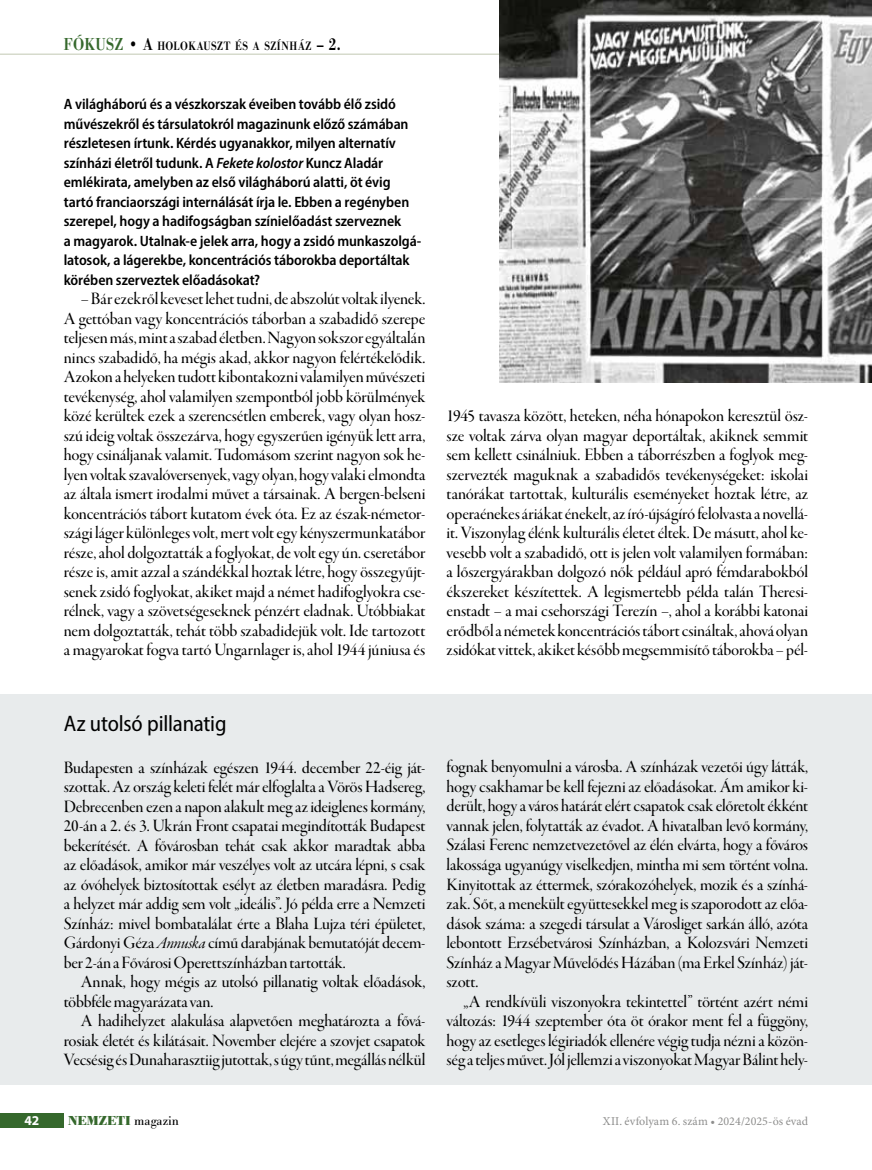
<style>
.page{position:relative;width:872px;height:1170px;background:#fff}
.page>*{position:absolute;margin:0;border:0;box-sizing:border-box;transform-origin:0 0}
.t1{font:semi-condensed 22.5px "Myriad Pro";letter-spacing:-.01em;color:#000}
.t2{font:18px/19.5px "Garamond Premr Pro Med Disp";letter-spacing:-.015em;color:#000;text-align:justify}
.t3{font:600 semi-condensed 15px/19.5px "Myriad Pro";letter-spacing:-.005em;color:#000}
.t4{font:700 13.5px "Bodoni URW";color:#35682c}
.t5{font:700 13.5px "Myriad Pro";color:#fff}
.t6{font:500 12.6px "Bodoni URW";letter-spacing:.045em;color:#000;scale:.85 1}
.t7{font:12px "Minion Pro";letter-spacing:.01em;color:#8e8e8d}
.s1{font-size:18px;color:#35682c}
.s2{font-size:18px}
.s3{font-style:italic}
.s4{font-family:"Garamond Premr Pro It Disp"}
.s5{font-weight:400;color:#000}
</style>
<div class="page">
<div style="left:0;top:1113px;width:64px;height:14px;background:#35682c"></div>
<hr style="left:0;top:54px;width:808px;height:1px;background:#c2c8b3">
<div style="left:0;top:694px;width:872px;height:390px;background:#e8ebec"></div>
<img style="left:500px;top:0;width:372px;height:382px">
<p class="t6" style="left:64px;top:38px;width:327px"><span class="s1">FÓKUSZ</span> <span class="s2">• A</span> HOLOKAUSZT ÉS A SZÍNHÁZ <span class="s2">– 2.</span></p>
<p class="t3" style="left:64px;top:94px;width:359px">A világháború és a vészkorszak éveiben tovább élő zsidó művészekről és társulatokról magazinunk előző számában részletesen írtunk. Kérdés ugyanakkor, milyen alternatív színházi életről tudunk. A <span class="s3">Fekete kolostor</span> Kuncz Aladár emlékirata, amelyben az első világháború alatti, öt évig tartó franciaországi internálását írja le. Ebben a regényben szerepel, hogy a hadifogságban színielőadást szerveznek<br>a magyarok. Utalnak-e jelek arra, hogy a zsidó munkaszolgá&shy;latosok, a lágerekbe, koncentrációs táborokba deportáltak körében szerveztek előadásokat?</p>
<p class="t2" style="left:64px;top:289px;width:363px;text-indent:17px">– Bár ezekről keveset lehet tudni, de abszolút voltak ilyenek.<br>A gettóban vagy koncentrációs táborban a szabadidő szerepe teljesen más, mint a szabad életben. Nagyon sokszor egyáltalán nincs szabadidő, ha mégis akad, akkor nagyon felértékelődik.<br>Azokon a helyeken tudott kibontakozni valamilyen művészeti tevékenység, ahol valamilyen szempontból jobb körülmények közé kerültek ezek a szerencsétlen emberek, vagy olyan hos - szú ideig voltak összezárva, hogy egyszerűen igényük lett arra, hogy csináljanak valamit. Tudomásom szerint nagyon sok he&shy;lyen voltak szavalóversenyek, vagy olyan, hogy valaki elmondta az általa ismert irodalmi művet a társainak. A bergen-belseni koncentrációs tábort kutatom évek óta. Ez az észak-németor&shy;szági láger különleges volt, mert volt egy kényszermunkatábor része, ahol dolgoztatták a foglyokat, de volt egy ún. cseretábor része is, amit azzal a szándékkal hoztak létre, hogy összegyűjt&shy;senek zsidó foglyokat, akiket majd a német hadifoglyokra cse&shy;rélnek, vagy a szövetségeseknek pénzért eladnak. Utóbbiakat nem dolgoztatták, tehát több szabadidejük volt. Ide tartozott a magyarokat fogva tartó Ungarnlager is, ahol 1944 júniusa és</p>
<p class="t2" style="left:446px;top:406px;width:363px">1945 tavasza között, heteken, néha hónapokon keresztül ös - sze voltak zárva olyan magyar deportáltak, akiknek semmit sem kellett csinálniuk. Ebben a táborrészben a foglyok meg&shy;szervezték maguknak a szabadidős tevékenységeket: iskolai tanórákat tartottak, kulturális eseményeket hoztak létre, az operaénekes áriákat énekelt, az író-újságíró felolvasta a novellá&shy;it. Viszonylag élénk kulturális életet éltek. De másutt, ahol ke&shy;vesebb volt a szabadidő, ott is jelen volt valamilyen formában: a lőszergyárakban dolgozó nők például apró fémdarabokból ékszereket készítettek. A legismertebb példa talán Theresi&shy;enstadt – a mai csehországi Terezín –, ahol a korábbi katonai erődből a németek koncentrációs tábort csináltak, ahová olyan zsidókat vittek, akiket később megsemmisítő táborokba – pél-</p>
<p class="t1" style="left:64px;top:709px;width:164px">Az utolsó pillanatig</p>
<p class="t2" style="left:64px;top:757px;width:363px">Budapesten a színházak egészen 1944. december 22-éig ját&shy;szottak. Az ország keleti felét már elfoglalta a Vörös Hadsereg, Debrecenben ezen a napon alakult meg az ideiglenes kormány, 20-án a 2. és 3. Ukrán Front csapatai megindították Budapest bekerítését. A fővárosban tehát csak akkor maradtak abba az előadások, amikor már veszélyes volt az utcára lépni, s csak az óvóhelyek biztosítottak esélyt az életben maradásra. Pedig a helyzet már addig sem volt „ideális”. Jó példa erre a Nemzeti Színház: mivel bombatalálat érte a Blaha Lujza téri épületet, Gárdonyi Géza <span class="s4">Annuska</span> című darabjának bemutatóját decem&shy;ber 2-án a Fővárosi Operettszínházban tartották.</p>
<p class="t2" style="left:64px;top:972px;width:363px;text-indent:17px">Annak, hogy mégis az utolsó pillanatig voltak előadások, többféle magyarázata van.</p>
<p class="t2" style="left:64px;top:1011px;width:363px;text-indent:17px">A hadihelyzet alakulása alapvetően meghatározta a fővá&shy;rosiak életét és kilátásait. November elejére a szovjet csapatok Vecsésig és Dunaharasztiig jutottak, s úgy tűnt, megállás nélkül</p>
<p class="t2" style="left:446px;top:757px;width:363px">fognak benyomulni a városba. A színházak vezetői úgy látták, hogy csakhamar be kell fejezni az előadásokat. Ám amikor ki&shy;derült, hogy a város határát elért csapatok csak előretolt ékként vannak jelen, folytatták az évadot. A hivatalban levő kormány, Szálasi Ferenc nemzetvezetővel az élén elvárta, hogy a főváros lakossága ugyanúgy viselkedjen, mintha mi sem történt volna.<br>Kinyitottak az éttermek, szórakozóhelyek, mozik és a színhá&shy;zak. Sőt, a menekült együttesekkel meg is szaporodott az előa&shy;dások száma: a szegedi társulat a Városliget sarkán álló, azóta lebontott Erzsébetvárosi Színházban, a Kolozsvári Nemzeti Színház a Magyar Művelődés Házában (ma Erkel Színház) ját&shy;szott.</p>
<p class="t2" style="left:446px;top:991px;width:363px;text-indent:17px">„A rendkívüli viszonyokra tekintettel” történt azért némi változás: 1944 szeptember óta öt órakor ment fel a függöny, hogy az esetleges légiriadók ellenére végig tudja nézni a közön&shy;ség a teljes művet. Jól jellemzi a viszonyokat Magyar Bálint hely-</p>
<p class="t5" style="left:24px;top:1111px;width:16px">42</p>
<p class="t4" style="left:68px;top:1112px;width:112px">NEMZETI <span class="s5">magazin</span></p>
<p class="t7" style="left:603px;top:1112px;width:207px">XII. évfolyam 6. szám • 2024/2025-ös évad</p>
</div>
